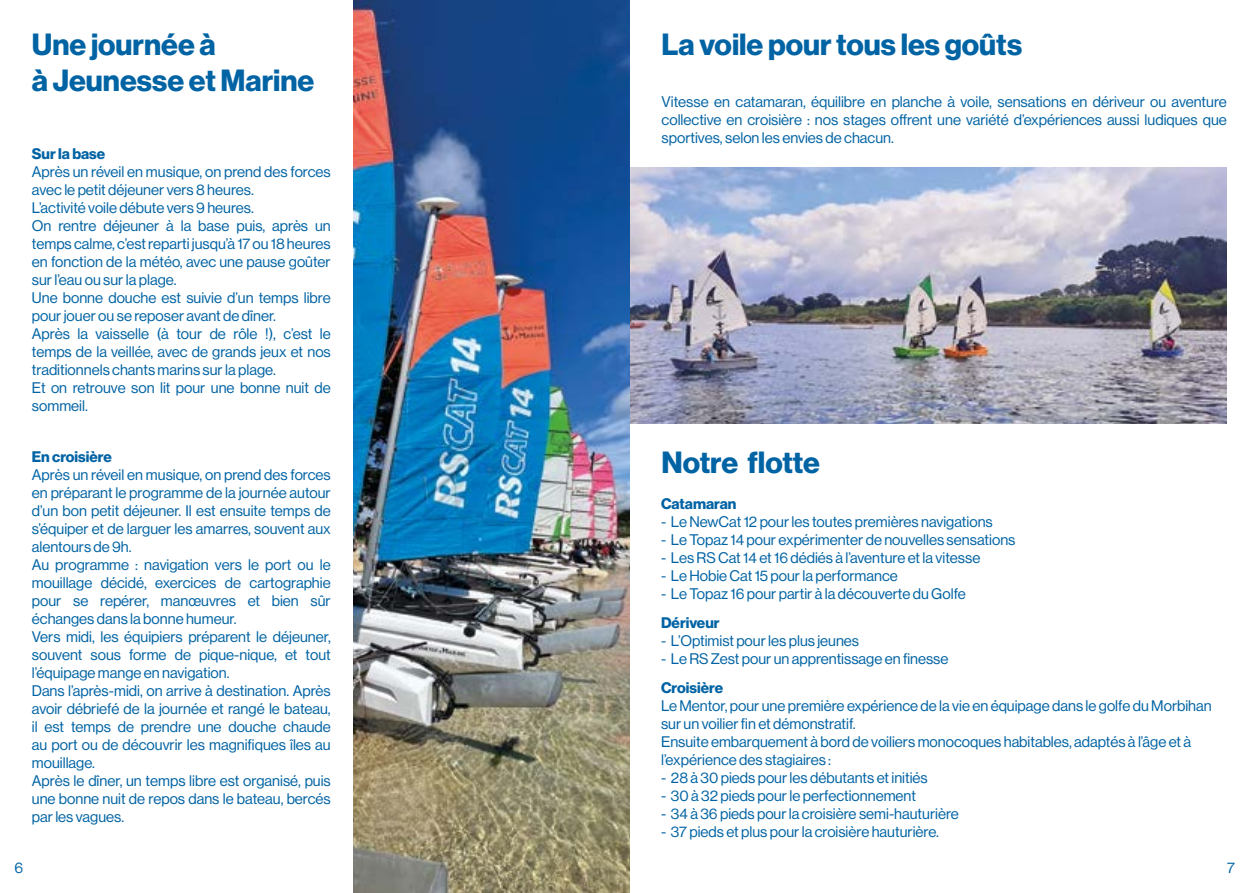
<style>
.page{position:relative;width:1259px;height:893px;background:#fff}
.page>*{position:absolute;margin:0;border:0;box-sizing:border-box;transform-origin:0 0}
.t1{font:30px/36px "N Haas Grotesk DS Pro 75 Bd";color:#0063a4}
.t2{font:15px/18px "N Haas Grotesk DS Pro 55 Rg";color:#0063a4}
.t3{font:15px "N Haas Grotesk DS Pro 75 Bd";color:#0063a4}
</style>
<div class="page">
<img style="left:629px;top:168px;width:597px;height:255px">
<img style="left:353px;top:0;width:276px;height:893px">
<h1 class="t1" style="left:32px;top:27px;width:284px">Une journée à<br>à Jeunesse et Marine</h1>
<h1 class="t1" style="left:661px;top:27px;width:362px">La voile pour tous les goûts</h1>
<p class="t3" style="left:32px;top:145px;width:75px">Sur la base</p>
<p class="t2" style="left:32px;top:162px;width:300px">Après un réveil en musique, on prend des forces avec le petit déjeuner vers 8 heures.<br>L’activité voile débute vers 9 heures.<br>On rentre déjeuner à la base puis, après un temps calme, c’est reparti jusqu’à 17 ou 18 heures en fonction de la météo, avec une pause goûter sur l’eau ou sur la plage.<br>Une bonne douche est suivie d’un temps libre pour jouer ou se reposer avant de dîner.<br>Après la vaisselle (à tour de rôle !), c’est le temps de la veillée, avec de grands jeux et nos traditionnels chants marins sur la plage.<br>Et on retrouve son lit pour une bonne nuit de sommeil.</p>
<p class="t3" style="left:32px;top:448px;width:81px">En croisière</p>
<p class="t2" style="left:32px;top:466px;width:300px">Après un réveil en musique, on prend des forces en préparant le programme de la journée autour d’un bon petit déjeuner. Il est ensuite temps de s’équiper et de larguer les amarres, souvent aux alentours de 9h.<br>Au programme : navigation vers le port ou le mouillage décidé, exercices de cartographie pour se repérer, manœuvres et bien sûr échanges dans la bonne humeur.<br>Vers midi, les équipiers préparent le déjeuner, souvent sous forme de pique-nique, et tout l’équipage mange en navigation.<br>Dans l’après-midi, on arrive à destination. Après avoir débriefé de la journée et rangé le bateau, il est temps de prendre une douche chaude au port ou de découvrir les magnifiques îles au mouillage.<br>Après le dîner, un temps libre est organisé, puis une bonne nuit de repos dans le bateau, bercés par les vagues.</p>
<p class="t2" style="left:661px;top:93px;width:567px;text-align:justify">Vitesse en catamaran, équilibre en planche à voile, sensations en dériveur ou aventure collective en croisière : nos stages offrent une variété d’expériences aussi ludiques que sportives, selon les envies de chacun.</p>
<h1 class="t1" style="left:661px;top:445px;width:160px">Notre flotte</h1>
<p class="t3" style="left:661px;top:495px;width:77px">Catamaran</p>
<p class="t2" style="left:661px;top:513px;width:333px">- Le NewCat 12 pour les toutes premières navigations</p>
<p class="t2" style="left:661px;top:531px;width:356px">- Le Topaz 14 pour expérimenter de nouvelles sensations</p>
<p class="t2" style="left:661px;top:549px;width:321px">- Les RS Cat 14 et 16 dédiés à l’aventure et la vitesse</p>
<p class="t2" style="left:661px;top:567px;width:238px">- Le Hobie Cat 15 pour la performance</p>
<p class="t2" style="left:661px;top:585px;width:306px">- Le Topaz 16 pour partir à la découverte du Golfe</p>
<p class="t3" style="left:661px;top:614px;width:60px">Dériveur</p>
<p class="t2" style="left:661px;top:632px;width:199px">- L’Optimist pour les plus jeunes</p>
<p class="t2" style="left:661px;top:650px;width:289px">- Le RS Zest pour un apprentissage en finesse</p>
<p class="t3" style="left:661px;top:679px;width:63px">Croisière</p>
<p class="t2" style="left:661px;top:697px;width:552px">Le Mentor, pour une première expérience de la vie en équipage dans le golfe du Morbihan sur un voilier fin et démonstratif.<br>Ensuite embarquement à bord de voiliers monocoques habitables, adaptés à l’âge et à l’expérience des stagiaires :</p>
<p class="t2" style="left:661px;top:769px;width:268px">- 28 à 30 pieds pour les débutants et initiés</p>
<p class="t2" style="left:661px;top:787px;width:256px">- 30 à 32 pieds pour le perfectionnement</p>
<p class="t2" style="left:661px;top:805px;width:299px">- 34 à 36 pieds pour la croisière semi-hauturière</p>
<p class="t2" style="left:661px;top:823px;width:279px">- 37 pieds et plus pour la croisière hauturière.</p>
<p class="t2" style="left:14px;top:858px;width:10px">6</p>
<p class="t2" style="left:1227px;top:858px;width:9px">7</p>
</div>
